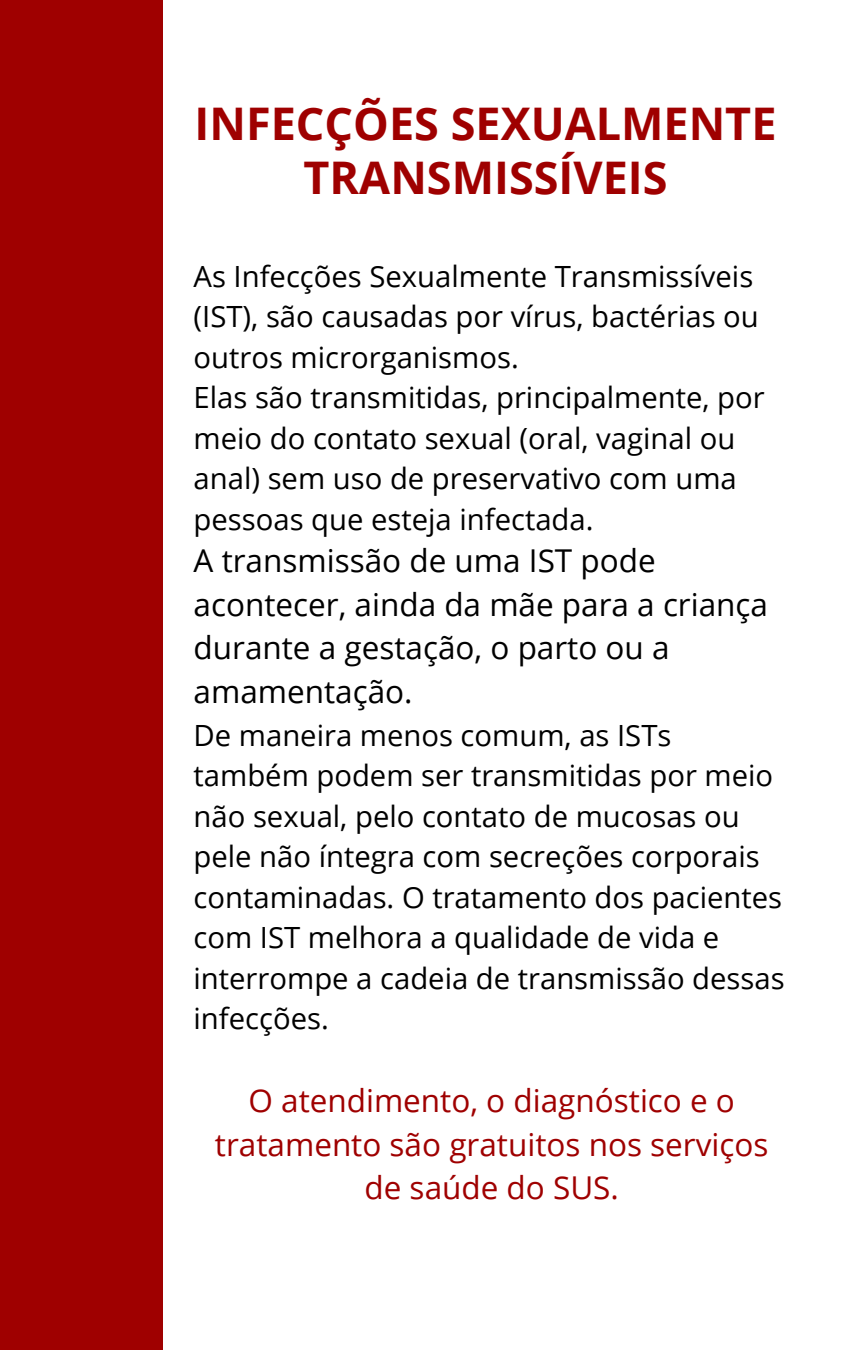
<style>
.page{position:relative;width:864px;height:1350px;background:#fff}
.page>*{position:absolute;margin:0;border:0;box-sizing:border-box;transform-origin:0 0}
.t1{font:700 45px/54px "Open Sans";color:#9f0000;text-align:center}
.t2{font:31.5px/43.9px "Open Sans";color:#000}
.t3{font:31.5px/43.9px "Open Sans";color:#9f0000;text-align:center}
.t4{font:29.25px/40.5px "Open Sans";color:#000}
</style>
<div class="page">
<div style="left:0;top:0;width:162px;height:1350px;background:#9f0000"></div>
<h1 class="t1" style="left:195px;top:96px;width:583px">INFECÇÕES SEXUALMENTE<br>TRANSMISSÍVEIS</h1>
<p class="t4" style="left:194px;top:255px;width:567px">As Infecções Sexualmente Transmissíveis (IST), são causadas por vírus, bactérias ou outros microrganismos.</p>
<p class="t4" style="left:194px;top:376px;width:573px">Elas são transmitidas, principalmente, por meio do contato sexual (oral, vaginal ou anal) sem uso de preservativo com uma pessoas que esteja infectada.</p>
<p class="t2" style="left:194px;top:538px;width:576px">A transmissão de uma IST pode acontecer, ainda da mãe para a criança durante a gestação, o parto ou a amamentação.</p>
<p class="t4" style="left:194px;top:714px;width:593px">De maneira menos comum, as ISTs também podem ser transmitidas por meio não sexual, pelo contato de mucosas ou pele não íntegra com secreções corporais contaminadas. O tratamento dos pacientes com IST melhora a qualidade de vida e interrompe a cadeia de transmissão dessas infecções.</p>
<p class="t3" style="left:215px;top:1078px;width:555px">O atendimento, o diagnóstico e o tratamento são gratuitos nos serviços de saúde do SUS.</p>
</div>
